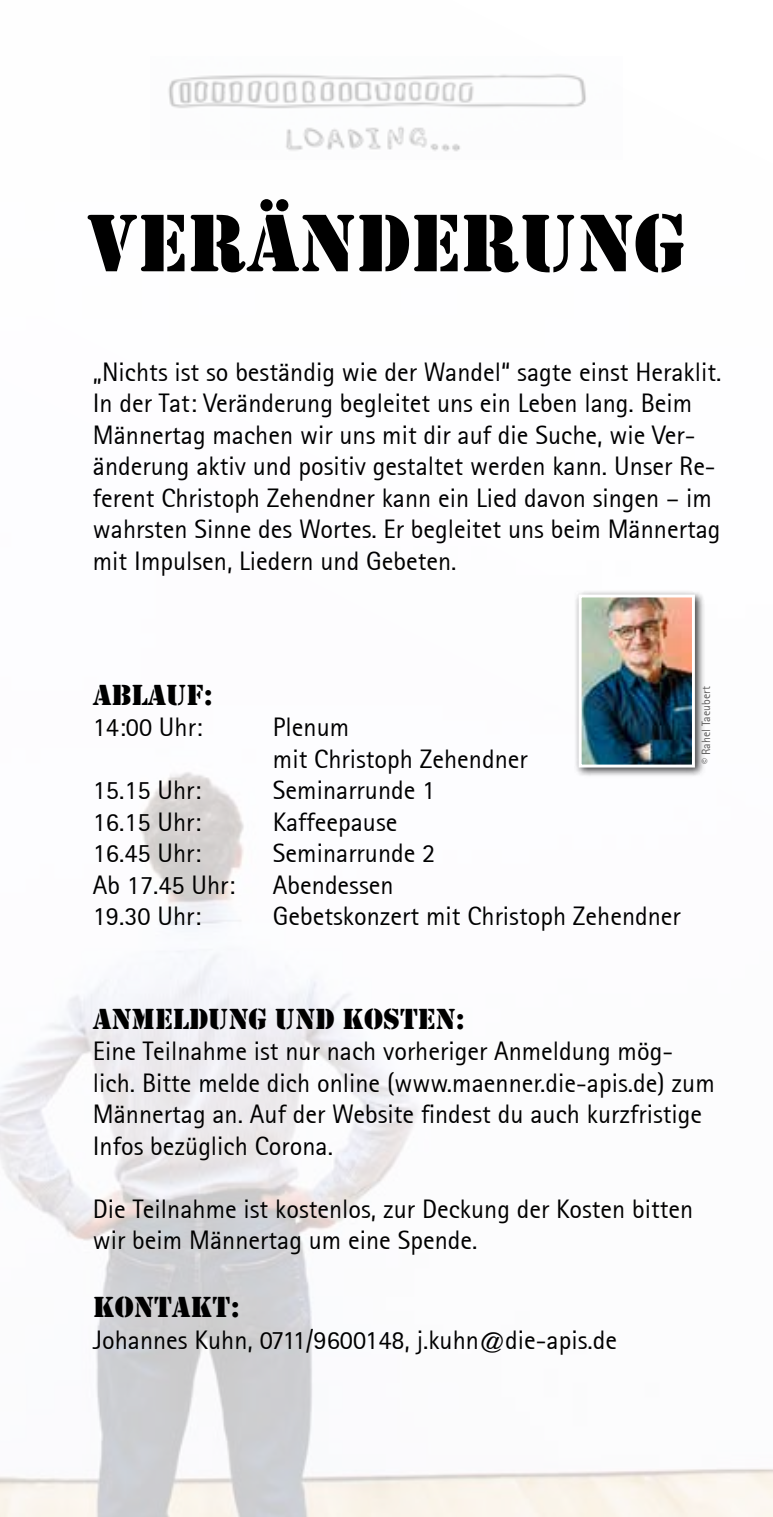
<style>
.page{position:relative;width:773px;height:1517px;background:#fff}
.page>*{position:absolute;margin:0;border:0;box-sizing:border-box;transform-origin:0 0}
.t1{font:84.75px "Stencil";color:#000}
.t2{font:30px "Stencil";color:#000}
.t3{font:26.25px/31.5px "Agfa Rotis Sans Serif";color:#000}
.t4{font:12px "Agfa Rotis Sans Serif";color:#5e5d5d}
</style>
<div class="page">
<img style="left:0;top:772px;width:772px;height:745px">
<img style="left:168px;top:74px;width:418px;height:78px">
<div style="left:574px;top:590px;width:131px;height:188px;background:#000;opacity:.75"></div>
<img style="left:582px;top:598px;width:108px;height:165px">
<div style="left:578px;top:594px;width:116px;height:173px;border:3px solid #fff"></div>
<h1 class="t1" style="left:86px;top:194px;width:601px">VERÄNDERUNG</h1>
<p class="t3" style="left:93px;top:356px;width:630px">„Nichts ist so beständig wie der Wandel“ sagte einst Heraklit.<br>In der Tat: Veränderung begleitet uns ein Leben lang. Beim Männertag machen wir uns mit dir auf die Suche, wie Ver&shy;änderung aktiv und positiv gestaltet werden kann. Unser Re&shy;ferent Christoph Zehendner kann ein Lied davon singen – im wahrsten Sinne des Wortes. Er begleitet uns beim Männertag mit Impulsen, Liedern und Gebeten.</p>
<p class="t2" style="left:93px;top:677px;width:122px">ABLAUF:</p>
<p class="t3" style="left:93px;top:711px;width:111px">14:00 Uhr:</p>
<p class="t3" style="left:273px;top:711px;width:256px">Plenum<br>mit Christoph Zehendner</p>
<p class="t3" style="left:93px;top:774px;width:110px">15.15 Uhr:</p>
<p class="t3" style="left:273px;top:774px;width:164px">Seminarrunde 1</p>
<p class="t3" style="left:93px;top:806px;width:110px">16.15 Uhr:</p>
<p class="t3" style="left:273px;top:806px;width:126px">Kaffeepause</p>
<p class="t3" style="left:93px;top:837px;width:110px">16.45 Uhr:</p>
<p class="t3" style="left:273px;top:837px;width:164px">Seminarrunde 2</p>
<p class="t3" style="left:93px;top:869px;width:144px">Ab 17.45 Uhr:</p>
<p class="t3" style="left:273px;top:869px;width:122px">Abendessen</p>
<p class="t3" style="left:93px;top:900px;width:110px">19.30 Uhr:</p>
<p class="t3" style="left:273px;top:900px;width:409px">Gebetskonzert mit Christoph Zehendner</p>
<p class="t4" style="left:698px;top:764px;width:80px;rotate:-90deg">© Rahel Taeubert</p>
<p class="t2" style="left:93px;top:1001px;width:116px">ANMELDUNG</p>
<p class="t2" style="left:275px;top:1001px;width:21px">UND</p>
<p class="t2" style="left:342px;top:1001px;width:125px">KOSTEN:</p>
<p class="t3" style="left:93px;top:1035px;width:623px">Eine Teilnahme ist nur nach vorheriger Anmeldung mög&shy;lich. Bitte melde dich online (www.maenner.die-apis.de) zum Männertag an. Auf der Website findest du auch kurzfristige Infos bezüglich Corona.</p>
<p class="t3" style="left:93px;top:1193px;width:602px">Die Teilnahme ist kostenlos, zur Deckung der Kosten bitten wir beim Männertag um eine Spende.</p>
<p class="t2" style="left:93px;top:1289px;width:149px">KONTAKT:</p>
<p class="t3" style="left:93px;top:1323px;width:525px">Johannes Kuhn, 0711/9600148, j.kuhn@die-apis.de</p>
</div>
